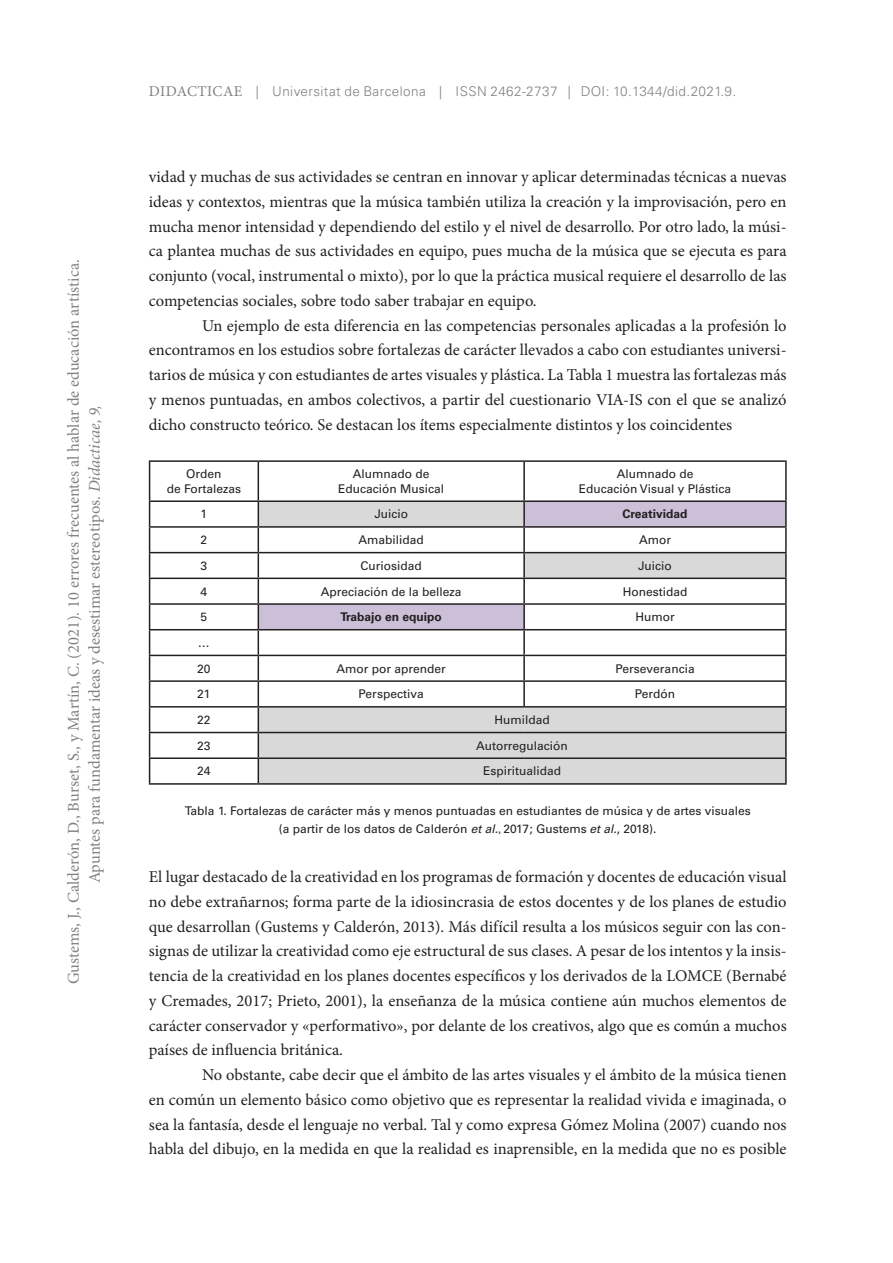
<style>
.page{position:relative;width:893px;height:1263px;background:#fff}
.page>*{position:absolute;margin:0;border:0;box-sizing:border-box;transform-origin:0 0}
.Default{font:16.5px/24.8px "Minion Pro";color:#231f20;text-align:justify}
.t1{font:16.5px/21px "Minion Pro";color:#808285;text-align:center}
.t2{font:300 13.5px "Univers LT Std";letter-spacing:.03em;color:#808285}
.t3{font:12px "Univers LT Std";color:#231f20}
.t4{font:700 12px "Univers LT Std";color:#231f20}
.s1{font-style:italic}
.s2{font-family:"Minion Pro";font-weight:400;font-size:15px}
.s3{font-family:"Minion Pro"}
</style>
<div class="page">
<svg style="left:259px;top:630px;width:526px;height:153px;fill:#d9d9d9"></svg>
<svg style="left:259px;top:502px;width:526px;height:127px"></svg>
<hr style="left:149px;top:460px;width:109px;height:2px;background:#231f20">
<hr style="left:149px;top:462px;width:1px;height:38px;background:#231f20">
<hr style="left:258px;top:460px;width:266px;height:2px;background:#231f20">
<hr style="left:258px;top:462px;width:1px;height:38px;background:#231f20">
<hr style="left:524px;top:460px;width:263px;height:2px;background:#231f20">
<hr style="left:523px;top:462px;width:2px;height:38px;background:#231f20">
<hr style="left:785px;top:462px;width:2px;height:38px;background:#231f20">
<hr style="left:149px;top:500px;width:109px;height:2px;background:#231f20">
<hr style="left:258px;top:500px;width:266px;height:2px;background:#231f20">
<hr style="left:524px;top:500px;width:263px;height:2px;background:#231f20">
<hr style="left:523px;top:502px;width:2px;height:24px;background:#231f20">
<hr style="left:785px;top:502px;width:2px;height:24px;background:#231f20">
<hr style="left:149px;top:526px;width:109px;height:2px;background:#231f20">
<hr style="left:258px;top:526px;width:266px;height:2px;background:#231f20">
<hr style="left:524px;top:526px;width:263px;height:2px;background:#231f20">
<hr style="left:523px;top:528px;width:2px;height:24px;background:#231f20">
<hr style="left:785px;top:528px;width:2px;height:24px;background:#231f20">
<hr style="left:149px;top:552px;width:109px;height:1px;background:#231f20">
<hr style="left:258px;top:552px;width:266px;height:1px;background:#231f20">
<hr style="left:524px;top:552px;width:263px;height:1px;background:#231f20">
<hr style="left:523px;top:553px;width:2px;height:25px;background:#231f20">
<hr style="left:785px;top:553px;width:2px;height:25px;background:#231f20">
<hr style="left:149px;top:578px;width:109px;height:1px;background:#231f20">
<hr style="left:258px;top:578px;width:266px;height:1px;background:#231f20">
<hr style="left:524px;top:578px;width:263px;height:1px;background:#231f20">
<hr style="left:523px;top:579px;width:2px;height:24px;background:#231f20">
<hr style="left:785px;top:579px;width:2px;height:24px;background:#231f20">
<hr style="left:149px;top:603px;width:109px;height:2px;background:#231f20">
<hr style="left:258px;top:603px;width:266px;height:2px;background:#231f20">
<hr style="left:524px;top:603px;width:263px;height:2px;background:#231f20">
<hr style="left:523px;top:605px;width:2px;height:24px;background:#231f20">
<hr style="left:785px;top:605px;width:2px;height:24px;background:#231f20">
<hr style="left:149px;top:629px;width:109px;height:1px;background:#231f20">
<hr style="left:258px;top:629px;width:266px;height:1px;background:#231f20">
<hr style="left:524px;top:629px;width:263px;height:1px;background:#231f20">
<hr style="left:523px;top:630px;width:2px;height:25px;background:#231f20">
<hr style="left:785px;top:630px;width:2px;height:25px;background:#231f20">
<hr style="left:149px;top:655px;width:109px;height:1px;background:#231f20">
<hr style="left:258px;top:655px;width:266px;height:1px;background:#231f20">
<hr style="left:524px;top:655px;width:263px;height:1px;background:#231f20">
<hr style="left:523px;top:656px;width:2px;height:24px;background:#231f20">
<hr style="left:785px;top:656px;width:2px;height:24px;background:#231f20">
<hr style="left:149px;top:680px;width:109px;height:2px;background:#231f20">
<hr style="left:258px;top:680px;width:266px;height:2px;background:#231f20">
<hr style="left:524px;top:680px;width:263px;height:2px;background:#231f20">
<hr style="left:523px;top:682px;width:2px;height:24px;background:#231f20">
<hr style="left:785px;top:682px;width:2px;height:24px;background:#231f20">
<hr style="left:149px;top:706px;width:109px;height:1px;background:#231f20">
<hr style="left:258px;top:706px;width:266px;height:1px;background:#231f20">
<hr style="left:524px;top:706px;width:263px;height:1px;background:#231f20">
<hr style="left:785px;top:707px;width:2px;height:25px;background:#231f20">
<hr style="left:149px;top:732px;width:109px;height:1px;background:#231f20">
<hr style="left:258px;top:732px;width:266px;height:1px;background:#231f20">
<hr style="left:524px;top:732px;width:263px;height:1px;background:#231f20">
<hr style="left:785px;top:733px;width:2px;height:24px;background:#231f20">
<hr style="left:149px;top:757px;width:109px;height:2px;background:#231f20">
<svg style="left:149px;top:502px;width:1px;height:281px"></svg>
<hr style="left:258px;top:757px;width:266px;height:2px;background:#231f20">
<svg style="left:258px;top:502px;width:1px;height:281px"></svg>
<hr style="left:524px;top:757px;width:263px;height:2px;background:#231f20">
<hr style="left:785px;top:759px;width:2px;height:24px;background:#231f20">
<hr style="left:149px;top:783px;width:109px;height:2px;background:#231f20">
<hr style="left:258px;top:783px;width:266px;height:2px;background:#231f20">
<hr style="left:524px;top:783px;width:263px;height:2px;background:#231f20">
<p class="t1" style="left:63px;top:984px;width:726px;rotate:-90deg">Gustems, J., Calderón, D., Burset, S., y Martín, C. (2021). 10 errores frecuentes al hablar de educación artística.<br>Apuntes para fundamentar ideas y desestimar estereotipos. <span class="s1">Didacticae, 9,</span> xx-xx.</p>
<p class="t2" style="left:149px;top:83px;width:639px"><span class="s2">DIDACTICAE</span> | Universitat de Barcelona | ISSN 2462-2737 | DOI: 10.1344/did.2021.9.122-136</p>
<p class="Default" style="left:149px;top:165px;width:639px">vidad y muchas de sus actividades se centran en innovar y aplicar determinadas técnicas a nuevas ideas y contextos, mientras que la música también utiliza la creación y la improvisación, pero en mucha menor intensidad y dependiendo del estilo y el nivel de desarrollo. Por otro lado, la músi&shy;ca plantea muchas de sus actividades en equipo, pues mucha de la música que se ejecuta es para conjunto (vocal, instrumental o mixto), por lo que la práctica musical requiere el desarrollo de las competencias sociales, sobre todo saber trabajar en equipo.</p>
<p class="Default" style="left:149px;top:313px;width:639px;text-indent:53px">Un ejemplo de esta diferencia en las competencias personales aplicadas a la profesión lo encontramos en los estudios sobre fortalezas de carácter llevados a cabo con estudiantes universi&shy;tarios de música y con estudiantes de artes visuales y plástica. La Tabla 1 muestra las fortalezas más y menos puntuadas, en ambos colectivos, a partir del cuestionario VIA-IS con el que se analizó dicho constructo teórico. Se destacan los ítems especialmente distintos y los coincidentes</p>
<p class="t3" style="left:186px;top:467px;width:37px">Orden</p>
<p class="t3" style="left:167px;top:481px;width:76px">de Fortalezas</p>
<p class="t3" style="left:353px;top:467px;width:78px">Alumnado de</p>
<p class="t3" style="left:338px;top:481px;width:108px">Educación Musical</p>
<p class="t3" style="left:617px;top:467px;width:78px">Alumnado de</p>
<p class="t3" style="left:579px;top:481px;width:154px">Educación Visual y Plástica</p>
<p class="t3" style="left:201px;top:507px;width:8px">1</p>
<p class="t3" style="left:374px;top:507px;width:35px">Juicio</p>
<p class="t4" style="left:622px;top:507px;width:67px">Creatividad</p>
<p class="t3" style="left:201px;top:533px;width:8px">2</p>
<p class="t3" style="left:359px;top:533px;width:67px">Amabilidad</p>
<p class="t3" style="left:639px;top:533px;width:33px">Amor</p>
<p class="t3" style="left:201px;top:558px;width:8px">3</p>
<p class="t3" style="left:361px;top:558px;width:63px">Curiosidad</p>
<p class="t3" style="left:638px;top:558px;width:35px">Juicio</p>
<p class="t3" style="left:201px;top:584px;width:8px">4</p>
<p class="t3" style="left:321px;top:584px;width:142px">Apreciación de la belleza</p>
<p class="t3" style="left:623px;top:584px;width:66px">Honestidad</p>
<p class="t3" style="left:201px;top:610px;width:8px">5</p>
<p class="t4" style="left:341px;top:610px;width:103px">Trabajo en equipo</p>
<p class="t3" style="left:635px;top:610px;width:41px">Humor</p>
<p class="t3" style="left:198px;top:635px;width:13px">…</p>
<p class="t3" style="left:197px;top:661px;width:15px">20</p>
<p class="t3" style="left:337px;top:661px;width:111px">Amor por aprender</p>
<p class="t3" style="left:615px;top:661px;width:81px">Perseverancia</p>
<p class="t3" style="left:197px;top:687px;width:15px">21</p>
<p class="t3" style="left:358px;top:687px;width:67px">Perspectiva</p>
<p class="t3" style="left:635px;top:687px;width:42px">Perdón</p>
<p class="t3" style="left:197px;top:713px;width:15px">22</p>
<p class="t3" style="left:494px;top:713px;width:57px">Humildad</p>
<p class="t3" style="left:197px;top:738px;width:15px">23</p>
<p class="t3" style="left:476px;top:738px;width:93px">Autorregulación</p>
<p class="t3" style="left:197px;top:764px;width:15px">24</p>
<p class="t3" style="left:483px;top:764px;width:80px">Espiritualidad</p>
<p class="t3" style="left:185px;top:803px;width:568px">Tabla 1. Fortalezas de carácter más y menos puntuadas en estudiantes de música y de artes visuales</p>
<p class="t3" style="left:279px;top:821px;width:379px">(a partir de los datos de Calderón <span class="s1">et al.</span><span class="s3">,</span> 2017; Gustems <span class="s1">et al.</span>, 2018).</p>
<p class="Default" style="left:149px;top:865px;width:639px">El lugar destacado de la creatividad en los programas de formación y docentes de educación visual no debe extrañarnos; forma parte de la idiosincrasia de estos docentes y de los planes de estudio que desarrollan (Gustems y Calderón, 2013). Más difícil resulta a los músicos seguir con las con&shy;signas de utilizar la creatividad como eje estructural de sus clases. A pesar de los intentos y la insis&shy;tencia de la creatividad en los planes docentes específicos y los derivados de la LOMCE (Bernabé y Cremades, 2017; Prieto, 2001), la enseñanza de la música contiene aún muchos elementos de carácter conservador y «performativo», por delante de los creativos, algo que es común a muchos países de influencia británica.</p>
<p class="Default" style="left:149px;top:1063px;width:639px;text-indent:53px">No obstante, cabe decir que el ámbito de las artes visuales y el ámbito de la música tienen en común un elemento básico como objetivo que es representar la realidad vivida e imaginada, o sea la fantasía, desde el lenguaje no verbal. Tal y como expresa Gómez Molina (2007) cuando nos habla del dibujo, en la medida en que la realidad es inaprensible, en la medida que no es posible</p>
</div>
